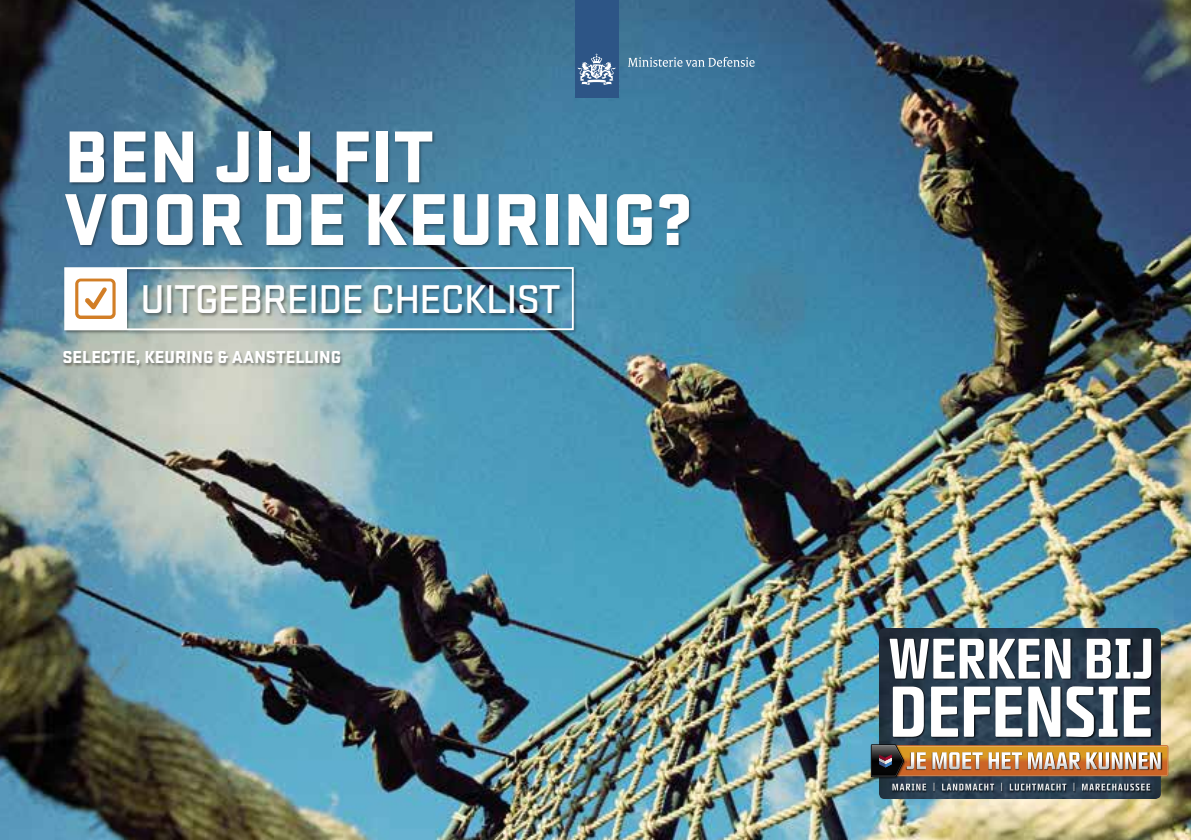
<style>
.page{position:relative;width:1191px;height:840px;background:#fff}
.page>*{position:absolute;margin:0;border:0;box-sizing:border-box;transform-origin:0 0}
.t1{font:900 76.2px/62.6px "Stratum 1";color:#fff}
.t2{font:500 70.6px "Capricorn OSF";letter-spacing:-.005em;color:#fff}
.t3{font:500 56px "Capricorn OSF";color:#fff}
.t4{font:500 41.8px "Stratum 1";letter-spacing:-.02em;color:#fff}
.t5{font:900 18px "Stratum 1";color:#fff}
</style>
<div class="page">
<img style="left:0;top:0;width:1191px;height:839px">
<img style="left:879px;top:627px;width:281px;height:171px">
<img style="left:869px;top:743px;width:37px;height:35px">
<img style="left:871px;top:744px;width:297px;height:32px">
<div style="left:893px;top:685px;width:260px;height:53px;background:#000;opacity:.75"></div>
<div style="left:889px;top:638px;width:264px;height:42px;background:#000;opacity:.75"></div>
<div style="left:892px;top:782px;width:260px;height:10px;background:#000;opacity:.75"></div>
<svg style="left:892px;top:782px;width:258px;height:8px;background:#616e7a"></svg>
<div style="left:575px;top:0;width:43px;height:97px;background:#2d5586"></div>
<svg style="left:577px;top:40px;width:42px;height:46px"></svg>
<svg style="left:628px;top:44px;width:154px;height:23px;background:#4d7ea0"></svg>
<div style="left:63px;top:130px;width:630px;height:239px;background:#000;opacity:.4"></div>
<div style="left:64px;top:267px;width:510px;height:63px;border:2px solid #fff"></div>
<div style="left:66px;top:268px;width:61px;height:61px;background:#fff"></div>
<svg style="left:75px;top:278px;width:41px;height:41px"></svg>
<h1 class="t1" style="left:64px;top:121px;width:630px">BEN JIJ FIT<br>VOOR DE KEURING?</h1>
<h3 class="t4" style="left:140px;top:271px;width:422px">UITGEBREIDE CHECKLIST</h3>
<p class="t5" style="left:62px;top:343px;width:280px">SELECTIE, KEURING &amp; AANSTELLING</p>
<h3 class="t3" style="left:888px;top:626px;width:267px">WERKEN BIJ</h3>
<h2 class="t2" style="left:889px;top:671px;width:266px">DEFENSIE</h2>
</div>
